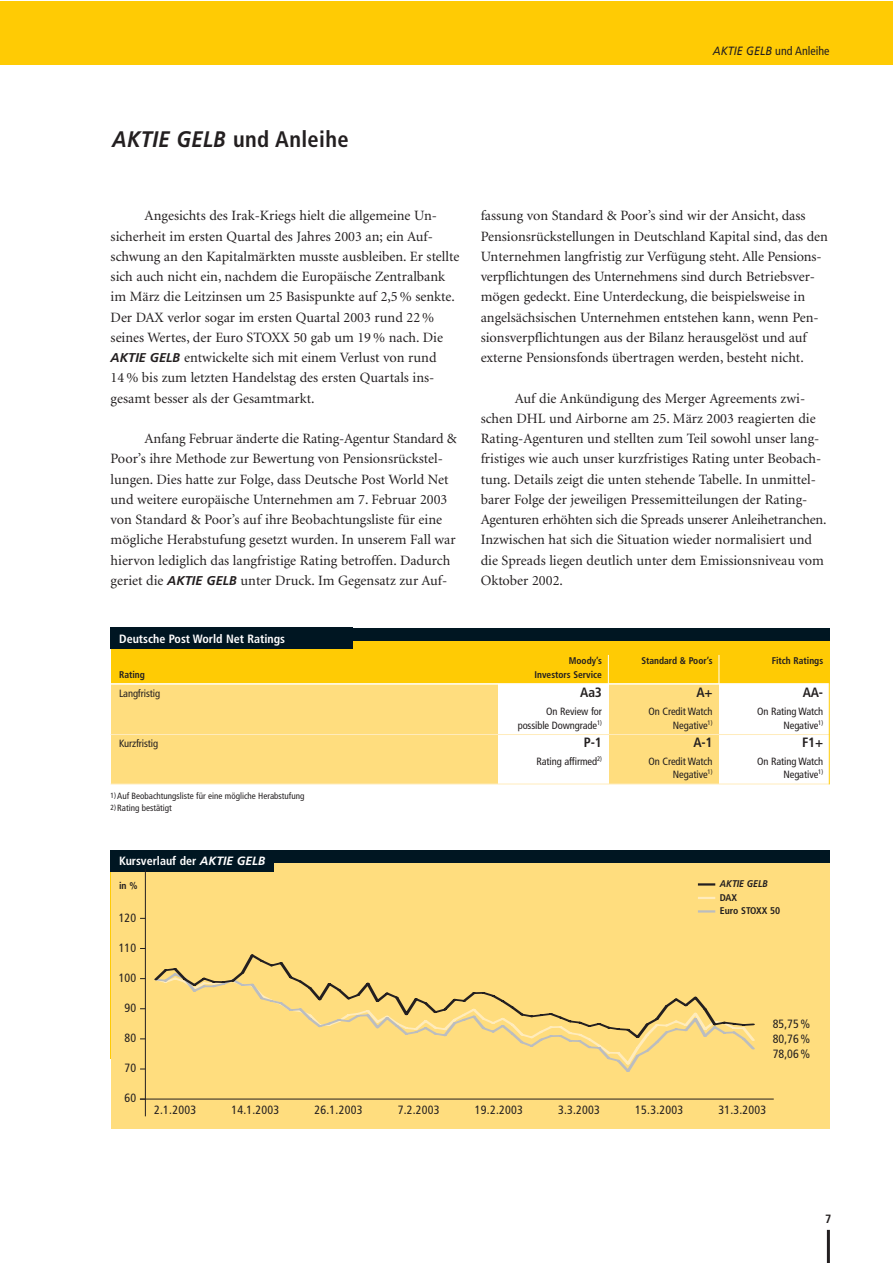
<style>
.page{position:relative;width:893px;height:1263px;background:#fff}
.page>*{position:absolute;margin:0;border:0;box-sizing:border-box;transform-origin:0 0}
.t1{font:700 condensed 22.5px "Frutiger LT";letter-spacing:.015em;color:#231f20}
.t2{font:14.25px/20.2px "Minion";color:#231f20}
.t3{font:700 condensed 13.5px "Frutiger LT";letter-spacing:-.01em;color:#231f20}
.t4{font:condensed 12px/15px "Frutiger LT";letter-spacing:.02em;color:#231f20;text-align:justify}
.t5{font:700 condensed 12px "Frutiger LT";color:#fff}
.t6{font:condensed 12px "Frutiger LT";color:#231f20}
.t7{font:700 condensed 12px "Frutiger LT";color:#231f20}
.t8{font:condensed 10.5px "Frutiger LT";letter-spacing:-.01em;color:#231f20}
.t9{font:700 condensed 9.75px/13.5px "Frutiger LT";color:#231f20}
.t10{font:italic 700 9.75px "Frutiger LT";color:#231f20;scale:.9 1}
.t11{font:condensed 9px/12px "Frutiger LT";color:#231f20}
.s1{font-style:italic;font-stretch:normal}
.s2{font-family:"Frutiger LT";font-weight:700;font-style:italic;font-size:12.75px}
</style>
<div class="page">
<div style="left:0;top:2px;width:892px;height:63px;background:#ffcb04"></div>
<hr style="left:826px;top:1230px;width:3px;height:33px;background:#231f20">
<div style="left:111px;top:684px;width:718px;height:100px;background:#ffdd7e"></div>
<div style="left:111px;top:639px;width:718px;height:44px;background:#ffcb04"></div>
<svg style="left:608px;top:655px;width:1px;height:28px"></svg>
<svg style="left:718px;top:655px;width:1px;height:28px"></svg>
<div style="left:719px;top:684px;width:110px;height:104px;background:#fff"></div>
<div style="left:497px;top:684px;width:111px;height:102px;background:#fff"></div>
<div style="left:111px;top:628px;width:718px;height:12px;background:#001622"></div>
<div style="left:111px;top:628px;width:242px;height:21px;background:#001622"></div>
<hr style="left:111px;top:683px;width:718px;height:2px;background:#fff">
<hr style="left:111px;top:734px;width:718px;height:1px;background:#ffecbc">
<hr style="left:111px;top:784px;width:718px;height:1px;background:#ffecbc">
<hr style="left:828px;top:683px;width:1px;height:101px;background:#ffcb04">
<div style="left:111px;top:851px;width:718px;height:278px;background:#ffdd7e"></div>
<div style="left:111px;top:850px;width:718px;height:13px;background:#001622"></div>
<svg style="left:518px;top:1040px;width:237px;height:32px"></svg>
<svg style="left:154px;top:954px;width:601px;height:86px"></svg>
<div style="left:111px;top:850px;width:163px;height:21px;background:#001622"></div>
<hr style="left:145px;top:869px;width:1px;height:247px;background:#231f20">
<hr style="left:140px;top:1099px;width:633px;height:1px;background:#231f20">
<hr style="left:698px;top:910px;width:17px;height:3px;background:#bbbdc0">
<svg style="left:698px;top:897px;width:17px;height:2px"></svg>
<hr style="left:698px;top:883px;width:17px;height:3px;background:#231f20">
<p class="t6" style="left:713px;top:46px;width:118px"><span class="s1">AKTIE GELB</span> und Anleihe</p>
<h1 class="t1" style="left:112px;top:131px;width:238px"><span class="s1">AKTIE GELB</span> und Anleihe</h1>
<p class="t2" style="left:111px;top:207px;width:350px;text-indent:34px">Angesichts des Irak-Kriegs hielt die allgemeine Un&shy;sicherheit im ersten Quartal des Jahres 2003 an; ein Auf&shy;schwung an den Kapitalmärkten musste ausbleiben. Er stellte sich auch nicht ein, nachdem die Europäische Zentralbank im März die Leitzinsen um 25 Basispunkte auf 2,5 % senkte.<br>Der DAX verlor sogar im ersten Quartal 2003 rund 22 % seines Wertes, der Euro STOXX 50 gab um 19 % nach. Die <span class="s2">AKTIE GELB</span> entwickelte sich mit einem Verlust von rund<br>14 % bis zum letzten Handelstag des ersten Quartals ins&shy;gesamt besser als der Gesamtmarkt.</p>
<p class="t2" style="left:111px;top:430px;width:348px;text-indent:34px">Anfang Februar änderte die Rating-Agentur Standard &amp; Poor’s ihre Methode zur Bewertung von Pensionsrückstel&shy;lungen. Dies hatte zur Folge, dass Deutsche Post World Net und weitere europäische Unternehmen am 7. Februar 2003 von Standard &amp; Poor’s auf ihre Beobachtungsliste für eine mögliche Herabstufung gesetzt wurden. In unserem Fall war hiervon lediglich das langfristige Rating betroffen. Dadurch geriet die <span class="s2">AKTIE GELB</span> unter Druck. Im Gegensatz zur Auf-</p>
<p class="t5" style="left:119px;top:634px;width:167px">Deutsche Post World Net Ratings</p>
<p class="t2" style="left:480px;top:207px;width:349px">fassung von Standard &amp; Poor’s sind wir der Ansicht, dass Pensionsrückstellungen in Deutschland Kapital sind, das den Unternehmen langfristig zur Verfügung steht. Alle Pensions&shy;verpflichtungen des Unternehmens sind durch Betriebsver&shy;mögen gedeckt. Eine Unterdeckung, die beispielsweise in angelsächsischen Unternehmen entstehen kann, wenn Pen&shy;sionsverpflichtungen aus der Bilanz herausgelöst und auf externe Pensionsfonds übertragen werden, besteht nicht.</p>
<p class="t2" style="left:480px;top:389px;width:347px;text-indent:34px">Auf die Ankündigung des Merger Agreements zwi&shy;schen DHL und Airborne am 25. März 2003 reagierten die Rating-Agenturen und stellten zum Teil sowohl unser lang&shy;fristiges wie auch unser kurzfristiges Rating unter Beobach&shy;tung. Details zeigt die unten stehende Tabelle. In unmittel&shy;barer Folge der jeweiligen Pressemitteilungen der Rating-Agenturen erhöhten sich die Spreads unserer Anleihetranchen.<br>Inzwischen hat sich die Situation wieder normalisiert und die Spreads liegen deutlich unter dem Emissionsniveau vom Oktober 2002.</p>
<p class="t9" style="left:569px;top:655px;width:35px">Moody’s</p>
<p class="t9" style="left:641px;top:655px;width:73px">Standard &amp; Poor’s</p>
<p class="t9" style="left:771px;top:655px;width:53px">Fitch Ratings</p>
<p class="t9" style="left:119px;top:669px;width:27px">Rating</p>
<p class="t9" style="left:534px;top:669px;width:69px">Investors Service</p>
<p class="t8" style="left:119px;top:690px;width:42px">Langfristig</p>
<p class="t3" style="left:580px;top:688px;width:23px">Aa3</p>
<p class="t3" style="left:696px;top:688px;width:18px">A+</p>
<p class="t3" style="left:802px;top:688px;width:22px">AA-</p>
<p class="t8" style="left:546px;top:708px;width:57px">On Review for</p>
<p class="t8" style="left:648px;top:708px;width:66px">On Credit Watch</p>
<p class="t8" style="left:757px;top:708px;width:67px">On Rating Watch</p>
<p class="t8" style="left:517px;top:721px;width:86px">possible Downgrade<sup>1)</sup></p>
<p class="t8" style="left:672px;top:721px;width:41px">Negative<sup>1)</sup></p>
<p class="t8" style="left:783px;top:721px;width:41px">Negative<sup>1)</sup></p>
<p class="t8" style="left:119px;top:739px;width:41px">Kurzfristig</p>
<p class="t3" style="left:584px;top:737px;width:19px">P-1</p>
<p class="t3" style="left:693px;top:737px;width:21px">A-1</p>
<p class="t3" style="left:802px;top:737px;width:23px">F1+</p>
<p class="t8" style="left:536px;top:757px;width:67px">Rating affirmed<sup>2)</sup></p>
<p class="t8" style="left:648px;top:757px;width:66px">On Credit Watch</p>
<p class="t8" style="left:757px;top:757px;width:67px">On Rating Watch</p>
<p class="t8" style="left:672px;top:771px;width:41px">Negative<sup>1)</sup></p>
<p class="t8" style="left:783px;top:771px;width:41px">Negative<sup>1)</sup></p>
<p class="t11" style="left:111px;top:791px;width:195px"><sup>1)</sup>Auf Beobachtungsliste für eine mögliche Herabstufung<br><sup>2)</sup>Rating bestätigt</p>
<p class="t5" style="left:119px;top:857px;width:148px">Kursverlauf der <span class="s1">AKTIE GELB</span></p>
<p class="t9" style="left:119px;top:879px;width:20px">in %</p>
<p class="t4" style="left:119px;top:911px;width:19px">120</p>
<p class="t4" style="left:119px;top:941px;width:19px">110</p>
<p class="t4" style="left:119px;top:972px;width:19px">100</p>
<p class="t4" style="left:125px;top:1002px;width:13px">90</p>
<p class="t4" style="left:125px;top:1032px;width:13px">80</p>
<p class="t4" style="left:125px;top:1062px;width:13px">70</p>
<p class="t4" style="left:125px;top:1092px;width:13px">60</p>
<p class="t10" style="left:719px;top:880px;width:55px">AKTIE GELB</p>
<p class="t9" style="left:719px;top:891px;width:62px">DAX<br>Euro STOXX 50</p>
<p class="t4" style="left:772px;top:1017px;width:39px">85,75 % 80,76 % 78,06 %</p>
<p class="t4" style="left:154px;top:1104px;width:43px">2.1.2003</p>
<p class="t4" style="left:231px;top:1104px;width:49px">14.1.2003</p>
<p class="t4" style="left:314px;top:1104px;width:49px">26.1.2003</p>
<p class="t4" style="left:398px;top:1104px;width:43px">7.2.2003</p>
<p class="t4" style="left:475px;top:1104px;width:49px">19.2.2003</p>
<p class="t4" style="left:558px;top:1104px;width:43px">3.3.2003</p>
<p class="t4" style="left:635px;top:1104px;width:49px">15.3.2003</p>
<p class="t4" style="left:718px;top:1104px;width:49px">31.3.2003</p>
<p class="t7" style="left:825px;top:1215px;width:8px">7</p>
</div>
